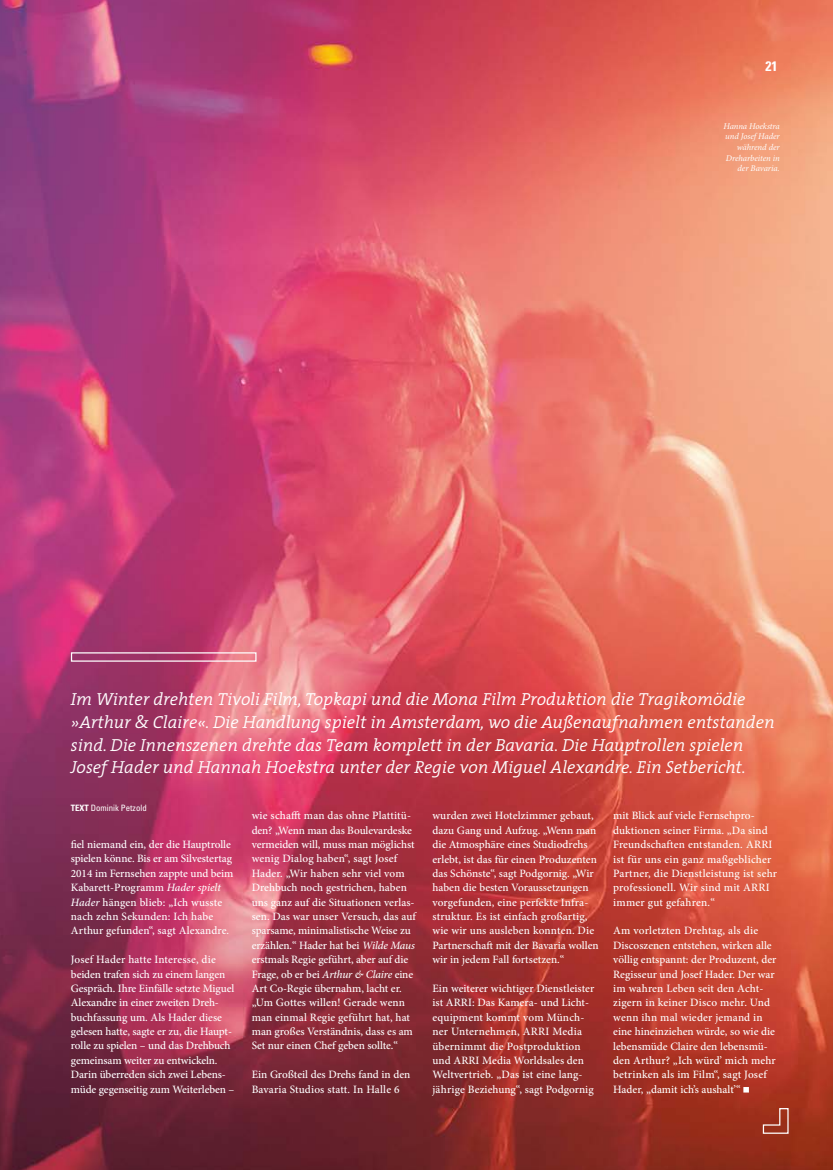
<style>
.page{position:relative;width:833px;height:1170px;background:#fff}
.page>*{position:absolute;margin:0;border:0;box-sizing:border-box;transform-origin:0 0}
.t1{font:italic 300 17.5px/22.5px "The Serif";color:#fff}
.t2{font:700 condensed 13.75px "Univers";color:#fff}
.t3{font:500 11.25px/14.4px "Minion Pro";color:#fff}
.t4{font:italic 8.75px/10.6px "Minion Pro";letter-spacing:-.005em;color:#fff;text-align:right}
.t5{font:condensed 8.75px "Univers";color:#fff}
.s1{font-weight:700}
.s2{font-style:italic}
</style>
<div class="page">
<img style="left:0;top:0;width:833px;height:1169px">
<div style="left:71px;top:652px;width:185px;height:9px;border:1px solid #fff"></div>
<svg style="left:743px;top:1086px;width:6px;height:6px"></svg>
<svg style="left:762px;top:1107px;width:27px;height:27px"></svg>
<p class="t2" style="left:765px;top:58px;width:14px">21</p>
<p class="t4" style="left:723px;top:121px;width:58px">Hanna Hoekstra und Josef Hader während der<br>Dreharbeiten in der Bavaria.</p>
<p class="t1" style="left:71px;top:687px;width:705px">Im Winter drehten Tivoli Film, Topkapi und die Mona Film Produktion die Tragikomödie »Arthur &amp; Claire«. Die Handlung spielt in Amsterdam, wo die Außenaufnahmen entstanden sind. Die Innenszenen drehte das Team komplett in der Bavaria. Die Hauptrollen spielen Josef Hader und Hannah Hoekstra unter der Regie von Miguel Alexandre. Ein Setbericht.</p>
<p class="t5" style="left:71px;top:802px;width:77px"><span class="s1">TEXT</span> Dominik Petzold</p>
<p class="t3" style="left:71px;top:837px;width:164px">fiel niemand ein, der die Hauptrolle spielen könne. Bis er am Silvestertag 2014 im Fernsehen zappte und beim Kabarett-Programm <span class="s2">Hader spielt Hader</span> hängen blieb: „Ich wusste nach zehn Sekunden: Ich habe Arthur gefunden“, sagt Alexandre.</p>
<p class="t3" style="left:71px;top:952px;width:165px">Josef Hader hatte Interesse, die beiden trafen sich zu einem langen Gespräch. Ihre Einfälle setzte Miguel Alexandre in einer zweiten Dreh&shy;buchfassung um. Als Hader diese gelesen hatte, sagte er zu, die Haupt&shy;rolle zu spielen – und das Drehbuch gemeinsam weiter zu entwickeln.<br>Darin überreden sich zwei Lebens&shy;müde gegenseitig zum Weiterleben –</p>
<p class="t3" style="left:252px;top:808px;width:166px">wie schafft man das ohne Plattitü&shy;den? „Wenn man das Boulevardeske vermeiden will, muss man möglichst wenig Dialog haben“, sagt Josef Hader. „Wir haben sehr viel vom Drehbuch noch gestrichen, haben uns ganz auf die Situationen verlas&shy;sen. Das war unser Versuch, das auf sparsame, minimalistische Weise zu erzählen.“ Hader hat bei <span class="s2">Wilde Maus </span>erstmals Regie geführt, aber auf die Frage, ob er bei <span class="s2">Arthur &amp; Claire</span> eine Art Co-Regie übernahm, lacht er. „Um Gottes willen! Gerade wenn man einmal Regie geführt hat, hat man großes Verständnis, dass es am Set nur einen Chef geben sollte.“</p>
<p class="t3" style="left:252px;top:1067px;width:160px">Ein Großteil des Drehs fand in den<br>Bavaria Studios statt. In Halle 6</p>
<p class="t3" style="left:432px;top:808px;width:168px">wurden zwei Hotelzimmer gebaut, dazu Gang und Aufzug. „Wenn man die Atmosphäre eines Studiodrehs erlebt, ist das für einen Produzenten das Schönste“, sagt Podgornig. „Wir haben die besten Voraussetzungen vorgefunden, eine perfekte Infra&shy;struktur. Es ist einfach großartig, wie wir uns ausleben konnten. Die Partnerschaft mit der Bavaria wollen wir in jedem Fall fortsetzen.“</p>
<p class="t3" style="left:432px;top:981px;width:163px">Ein weiterer wichtiger Dienstleister ist ARRI: Das Kamera- und Licht&shy;equipment kommt vom Münch&shy;ner Unternehmen, ARRI Media übernimmt die Postproduktion und ARRI Media Worldsales den<br>Weltvertrieb. „Das ist eine lang&shy;jährige Beziehung“, sagt Podgornig</p>
<p class="t3" style="left:613px;top:808px;width:165px">mit Blick auf viele Fernsehpro&shy;duktionen seiner Firma. „Da sind<br>Freundschaften entstanden. ARRI ist für uns ein ganz maßgeblicher<br>Partner, die Dienstleistung ist sehr professionell. Wir sind mit ARRI immer gut gefahren.“</p>
<p class="t3" style="left:613px;top:923px;width:165px">Am vorletzten Drehtag, als die<br>Discoszenen entstehen, wirken alle völlig entspannt: der Produzent, der<br>Regisseur und Josef Hader. Der war im wahren Leben seit den Acht&shy;zigern in keiner Disco mehr. Und wenn ihn mal wieder jemand in eine hineinziehen würde, so wie die lebensmüde Claire den lebensmü&shy;den Arthur? „Ich würd’ mich mehr betrinken als im Film“, sagt Josef<br>Hader, „damit ich’s aushalt’“</p>
</div>
